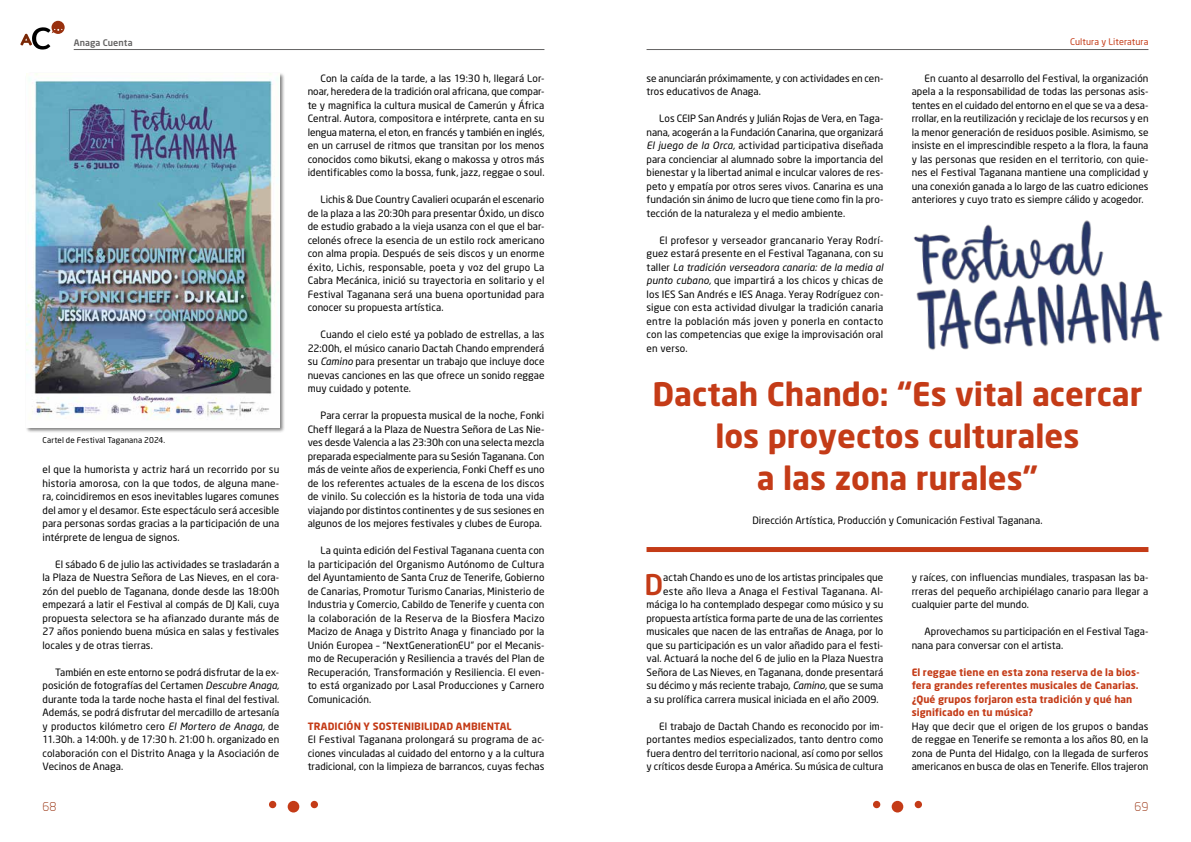
<style>
.page{position:relative;width:1191px;height:842px;background:#fff}
.page>*{position:absolute;margin:0;border:0;box-sizing:border-box;transform-origin:0 0}
.t1{font:32px/42px "Neo Sans Bold TR";color:#c43b17;text-align:center}
.t2{font:28.2px "Neo Sans Medium TR";color:#c43b17}
.t3{font:300 12px "Neo Sans";color:#98300e}
.t4{font:10px/13.5px "Neo Sans TR";letter-spacing:.005em;color:#000;text-align:justify}
.t5{font:10px/13.5px "Neo Sans Bold TR";letter-spacing:.01em;color:#c43b17}
.t6{font:10px "Neo Sans Italic TR";letter-spacing:.015em;color:#000}
.t7{font:9px "Neo Sans TR";letter-spacing:.01em;color:#c43b17}
.t8{font:9px "Neo Sans Medium TR";letter-spacing:.01em;color:#646363}
.t9{font:8px "Neo Sans TR";letter-spacing:.01em;color:#000}
.s1{font-family:"Neo Sans Italic TR"}
.s2{font-family:"Neo Sans TR"}
</style>
<div class="page">
<div style="left:269px;top:801px;width:7px;height:7px;background:#c43b17;border-radius:50%"></div>
<div style="left:311px;top:801px;width:7px;height:7px;background:#c43b17;border-radius:50%"></div>
<div style="left:288px;top:801px;width:11px;height:11px;background:#c43b17;border-radius:50%"></div>
<hr style="left:74px;top:49px;width:470px;height:1px;background:#646363">
<svg style="left:20px;top:21px;width:45px;height:29px"></svg>
<hr style="left:646px;top:49px;width:502px;height:1px;background:#646363">
<div style="left:873px;top:801px;width:7px;height:7px;background:#c43b17;border-radius:50%"></div>
<div style="left:914px;top:801px;width:8px;height:7px;background:#c43b17;border-radius:50%"></div>
<div style="left:891px;top:801px;width:12px;height:11px;background:#c43b17;border-radius:50%"></div>
<div style="left:26px;top:73px;width:259px;height:360px;background:#000;opacity:.5"></div>
<img style="left:27px;top:74px;width:252px;height:353px">
<img style="left:913px;top:220px;width:250px;height:130px">
<div style="left:646px;top:547px;width:502px;height:5px;background:#c43b17"></div>
<p class="t8" style="left:74px;top:37px;width:60px">Anaga Cuenta</p>
<p class="t9" style="left:43px;top:435px;width:124px">Cartel de Festival Taganana 2024.</p>
<p class="t4" style="left:43px;top:462px;width:238px">el que la humorista y actriz hará un recorrido por su historia amorosa, con la que todos, de alguna mane&shy;ra, coincidiremos en esos inevitables lugares comunes del amor y el desamor. Este espectáculo será accesible para personas sordas gracias a la participación de una intérprete de lengua de signos.</p>
<p class="t4" style="left:43px;top:557px;width:238px;text-indent:13px">El sábado 6 de julio las actividades se trasladarán a la Plaza de Nuestra Señora de Las Nieves, en el cora&shy;zón del pueblo de Taganana, donde desde las 18:00h empezará a latir el Festival al compás de DJ Kali, cuya propuesta selectora se ha afianzado durante más de 27 años poniendo buena música en salas y festivales locales y de otras tierras.</p>
<p class="t4" style="left:43px;top:665px;width:238px;text-indent:13px">También en este entorno se podrá disfrutar de la ex&shy;posición de fotografías del Certamen <span class="s1">Descubre Anaga, </span>durante toda la tarde noche hasta el final del festival.<br>Además, se podrá disfrutar del mercadillo de artesanía y productos kilómetro cero <span class="s1">El Mortero de Anaga,</span> de 11.30h. a 14:00h. y de 17:30 h. 21:00 h. organizado en colaboración con el Distrito Anaga y la Asociación de Vecinos de Anaga.</p>
<p class="t3" style="left:43px;top:799px;width:15px">68</p>
<p class="t4" style="left:308px;top:71px;width:238px;text-indent:13px">Con la caída de la tarde, a las 19:30 h, llegará Lor&shy;noar, heredera de la tradición oral africana, que compar&shy;te y magnifica la cultura musical de Camerún y África Central. Autora, compositora e intérprete, canta en su lengua materna, el eton, en francés y también en inglés, en un carrusel de ritmos que transitan por los menos conocidos como bikutsi, ekang o makossa y otros más identificables como la bossa, funk, jazz, reggae o soul.</p>
<p class="t4" style="left:308px;top:192px;width:238px;text-indent:13px">Lichis &amp; Due Country Cavalieri ocuparán el escenario de la plaza a las 20:30h para presentar Óxido, un disco de estudio grabado a la vieja usanza con el que el bar&shy;celonés ofrece la esencia de un estilo rock americano con alma propia. Después de seis discos y un enorme éxito, Lichis, responsable, poeta y voz del grupo La Cabra Mecánica, inició su trayectoria en solitario y el Festival Taganana será una buena oportunidad para conocer su propuesta artística.</p>
<p class="t4" style="left:308px;top:327px;width:238px;text-indent:13px">Cuando el cielo esté ya poblado de estrellas, a las 22:00h, el músico canario Dactah Chando emprenderá su <span class="s1">Camino</span> para presentar un trabajo que incluye doce nuevas canciones en las que ofrece un sonido reggae muy cuidado y potente.</p>
<p class="t4" style="left:308px;top:408px;width:238px;text-indent:13px">Para cerrar la propuesta musical de la noche, Fonki Cheff llegará a la Plaza de Nuestra Señora de Las Nie&shy;ves desde Valencia a las 23:30h con una selecta mezcla preparada especialmente para su Sesión Taganana. Con más de veinte años de experiencia, Fonki Cheff es uno de los referentes actuales de la escena de los discos de vinilo. Su colección es la historia de toda una vida viajando por distintos continentes y de sus sesiones en algunos de los mejores festivales y clubes de Europa.</p>
<p class="t4" style="left:308px;top:543px;width:238px;text-indent:13px">La quinta edición del Festival Taganana cuenta con la participación del Organismo Autónomo de Cultura del Ayuntamiento de Santa Cruz de Tenerife, Gobierno de Canarias, Promotur Turismo Canarias, Ministerio de Industria y Comercio, Cabildo de Tenerife y cuenta con la colaboración de la Reserva de la Biosfera Macizo Macizo de Anaga y Distrito Anaga y financiado por la Unión Europea – “NextGenerationEU” por el Mecanis&shy;mo de Recuperación y Resiliencia a través del Plan de Recuperación, Transformación y Resiliencia. El even&shy;to está organizado por Lasal Producciones y Carnero Comunicación.</p>
<p class="t5" style="left:308px;top:719px;width:206px">TRADICIÓN Y SOSTENIBILIDAD AMBIENTAL</p>
<p class="t4" style="left:308px;top:732px;width:238px">El Festival Taganana prolongará su programa de ac&shy;ciones vinculadas al cuidado del entorno y a la cultura tradicional, con la limpieza de barrancos, cuyas fechas</p>
<p class="t4" style="left:646px;top:71px;width:238px">se anunciarán próximamente, y con actividades en cen&shy;tros educativos de Anaga.</p>
<p class="t4" style="left:646px;top:111px;width:238px;text-indent:13px">Los CEIP San Andrés y Julián Rojas de Vera, en Taga&shy;nana, acogerán a la Fundación Canarina, que organizará <span class="s1">El juego de la Orca,</span> actividad participativa diseñada para concienciar al alumnado sobre la importancia del bienestar y la libertad animal e inculcar valores de res&shy;peto y empatía por otros seres vivos. Canarina es una fundación sin ánimo de lucro que tiene como fin la pro&shy;tección de la naturaleza y el medio ambiente.</p>
<p class="t4" style="left:646px;top:233px;width:238px;text-align:right">El profesor y verseador grancanario Yeray Rodrí&shy;guez estará presente en el Festival Taganana, con su</p>
<p class="t6" style="left:646px;top:261px;width:238px"><span class="s2">taller</span> La tradición verseadora canaria: de la media al</p>
<p class="t4" style="left:646px;top:273px;width:238px"><span class="s1">punto cubano,</span> que impartirá a los chicos y chicas de los IES San Andrés e IES Anaga. Yeray Rodríguez con&shy;sigue con esta actividad divulgar la tradición canaria entre la población más joven y ponerla en contacto con las competencias que exige la improvisación oral en verso.</p>
<p class="t7" style="left:1070px;top:37px;width:80px">Cultura y Literatura</p>
<p class="t4" style="left:911px;top:71px;width:238px;text-indent:13px">En cuanto al desarrollo del Festival, la organización apela a la responsabilidad de todas las personas asis&shy;tentes en el cuidado del entorno en el que se va a desa&shy;rrollar, en la reutilización y reciclaje de los recursos y en la menor generación de residuos posible. Asimismo, se insiste en el imprescindible respeto a la flora, la fauna y las personas que residen en el territorio, con quie&shy;nes el Festival Taganana mantiene una complicidad y una conexión ganada a lo largo de las cuatro ediciones anteriores y cuyo trato es siempre cálido y acogedor.</p>
<h1 class="t1" style="left:652px;top:372px;width:491px">Dactah Chando: “Es vital acercar los proyectos culturales<br>a las zona rurales”</h1>
<p class="t4" style="left:752px;top:513px;width:291px">Dirección Artística, Producción y Comunicación Festival Taganana.</p>
<h2 class="t2" style="left:644px;top:566px;width:20px">D</h2>
<p class="t4" style="left:663px;top:570px;width:221px">actah Chando es uno de los artistas principales que</p>
<p class="t4" style="left:663px;top:584px;width:222px">este año lleva a Anaga el Festival Taganana. Al-</p>
<p class="t4" style="left:646px;top:597px;width:238px">máciga lo ha contemplado despegar como músico y su</p>
<p class="t4" style="left:646px;top:611px;width:238px">propuesta artística forma parte de una de las corrientes</p>
<p class="t4" style="left:646px;top:624px;width:238px">musicales que nacen de las entrañas de Anaga, por lo</p>
<p class="t4" style="left:646px;top:638px;width:238px">que su participación es un valor añadido para el festi-</p>
<p class="t4" style="left:646px;top:651px;width:238px">val. Actuará la noche del 6 de julio en la Plaza Nuestra</p>
<p class="t4" style="left:646px;top:665px;width:238px">Señora de Las Nieves, en Taganana, donde presentará</p>
<p class="t4" style="left:646px;top:678px;width:238px">su décimo y más reciente trabajo, <span class="s1">Camino,</span> que se suma</p>
<p class="t4" style="left:646px;top:692px;width:234px">a su prolífica carrera musical iniciada en el año 2009.</p>
<p class="t4" style="left:646px;top:719px;width:238px;text-indent:13px">El trabajo de Dactah Chando es reconocido por im&shy;portantes medios especializados, tanto dentro como fuera dentro del territorio nacional, así como por sellos y críticos desde Europa a América. Su música de cultura</p>
<p class="t4" style="left:911px;top:570px;width:238px">y raíces, con influencias mundiales, traspasan las ba&shy;rreras del pequeño archipiélago canario para llegar a cualquier parte del mundo.</p>
<p class="t4" style="left:911px;top:624px;width:238px;text-indent:13px">Aprovechamos su participación en el Festival Taga&shy;nana para conversar con el artista.</p>
<p class="t5" style="left:911px;top:665px;width:229px">El reggae tiene en esta zona reserva de la bios&shy;fera grandes referentes musicales de Canarias. ¿Qué grupos forjaron esta tradición y qué han significado en tu música?</p>
<p class="t4" style="left:911px;top:719px;width:238px">Hay que decir que el origen de los grupos o bandas de reggae en Tenerife se remonta a los años 80, en la zona de Punta del Hidalgo, con la llegada de surferos americanos en busca de olas en Tenerife. Ellos trajeron</p>
<p class="t3" style="left:1134px;top:799px;width:15px">69</p>
</div>
